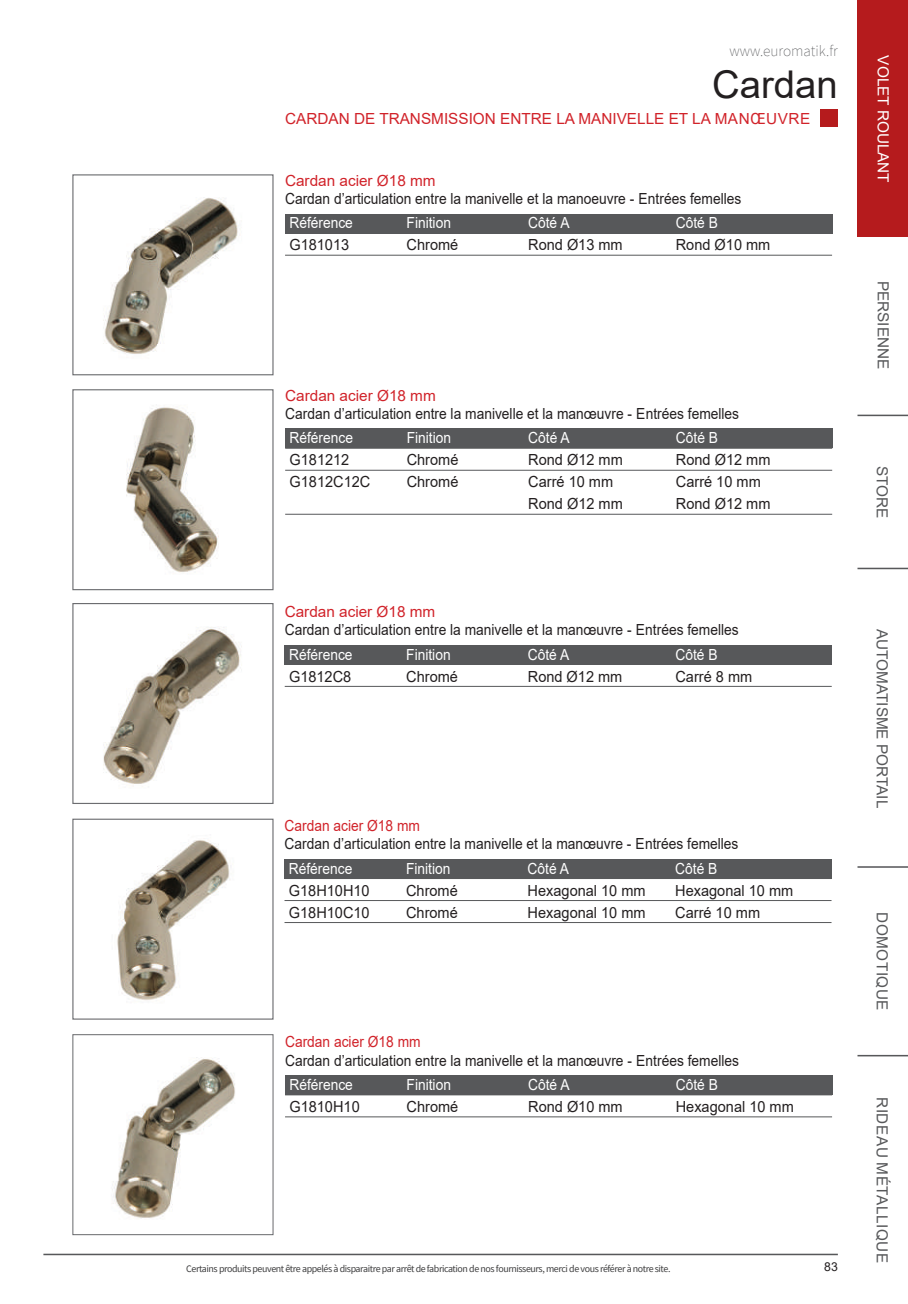
<style>
.page{position:relative;width:908px;height:1304px;background:#fff}
.page>*{position:absolute;margin:0;border:0;box-sizing:border-box;transform-origin:0 0}
.t1{font:38.2px "Arial";color:#231f20}
.t2{font:15.4px "Arial";color:#231f20;scale:.9 1}
.t3{font:15.4px "Arial";color:#231f20;scale:.95 1}
.t4{font:15.4px "Arial";color:#fff;scale:.9 1}
.t5{font:15.4px "Arial";color:#d1232a}
.t6{font:15.4px "Arial";color:#57585a}
.t7{font:15.4px "Arial";color:#d1232a;scale:.9 1}
.t8{font:15.4px "Arial";letter-spacing:.035em;color:#57585a}
.t9{font:200 15.4px "Source Sans Pro";color:#57585a}
.t10{font:15.4px "Arial";color:#fff}
.t11{font:12.2px "Arial";color:#231f20}
.t12{font:10px "Source Sans Pro";letter-spacing:-.04em;color:#3e3e3f}
</style>
<div class="page">
<div style="left:820px;top:109px;width:17px;height:18px;background:#b51b1d"></div>
<hr style="left:43px;top:1254px;width:794px;height:1px;background:#57585a">
<div style="left:857px;top:0;width:50px;height:237px;background:#b51b1d"></div>
<hr style="left:857px;top:568px;width:50px;height:1px;background:#57585a">
<hr style="left:857px;top:866px;width:50px;height:2px;background:#57585a">
<hr style="left:857px;top:415px;width:50px;height:1px;background:#57585a">
<hr style="left:857px;top:1055px;width:50px;height:1px;background:#57585a">
<div style="left:285px;top:214px;width:546px;height:20px;background:#57585a"></div>
<img style="left:103px;top:627px;width:139px;height:160px">
<div style="left:72px;top:603px;width:201px;height:201px;border:1px solid #6c6d70"></div>
<img style="left:126px;top:407px;width:93px;height:166px">
<div style="left:72px;top:389px;width:201px;height:201px;border:1px solid #6c6d70"></div>
<img style="left:103px;top:198px;width:135px;height:156px">
<div style="left:72px;top:174px;width:201px;height:201px;border:1px solid #6c6d70"></div>
<img style="left:117px;top:840px;width:113px;height:160px">
<div style="left:72px;top:819px;width:201px;height:201px;border:1px solid #6c6d70"></div>
<div style="left:285px;top:428px;width:546px;height:20px;background:#57585a"></div>
<hr style="left:285px;top:448px;width:546px;height:1px;background:#57585a">
<hr style="left:285px;top:470px;width:546px;height:1px;background:#57585a">
<hr style="left:285px;top:514px;width:546px;height:1px;background:#57585a">
<div style="left:284px;top:645px;width:547px;height:20px;background:#57585a"></div>
<hr style="left:284px;top:686px;width:547px;height:1px;background:#57585a">
<div style="left:284px;top:859px;width:547px;height:19px;background:#57585a"></div>
<hr style="left:284px;top:878px;width:547px;height:1px;background:#57585a">
<hr style="left:284px;top:900px;width:547px;height:1px;background:#57585a">
<hr style="left:284px;top:922px;width:547px;height:1px;background:#57585a">
<hr style="left:285px;top:255px;width:546px;height:1px;background:#57585a">
<img style="left:112px;top:1057px;width:123px;height:162px">
<div style="left:72px;top:1034px;width:201px;height:201px;border:1px solid #6c6d70"></div>
<div style="left:285px;top:1075px;width:546px;height:20px;background:#57585a"></div>
<hr style="left:285px;top:1116px;width:546px;height:1px;background:#57585a">
<p class="t9" style="left:729px;top:41px;width:110px">www.euromatik.fr</p>
<h1 class="t1" style="left:712px;top:59px;width:127px">Cardan</h1>
<p class="t5" style="left:285px;top:108px;width:526px">CARDAN DE TRANSMISSION ENTRE LA MANIVELLE ET LA MANŒUVRE</p>
<p class="t5" style="left:285px;top:170px;width:152px">Cardan acier Ø18 mm</p>
<p class="t2" style="left:285px;top:188px;width:508px">Cardan d’articulation entre la manivelle et la manoeuvre - Entrées femelles</p>
<p class="t4" style="left:289px;top:212px;width:72px">Référence</p>
<p class="t4" style="left:406px;top:212px;width:51px">Finition</p>
<p class="t4" style="left:528px;top:212px;width:47px">Côté A</p>
<p class="t4" style="left:675px;top:212px;width:48px">Côté B</p>
<p class="t3" style="left:289px;top:234px;width:64px">G181013</p>
<p class="t3" style="left:406px;top:234px;width:56px">Chromé</p>
<p class="t3" style="left:528px;top:234px;width:101px">Rond Ø13 mm</p>
<p class="t3" style="left:675px;top:234px;width:101px">Rond Ø10 mm</p>
<p class="t5" style="left:285px;top:385px;width:152px">Cardan acier Ø18 mm</p>
<p class="t2" style="left:285px;top:403px;width:505px">Cardan d’articulation entre la manivelle et la manœuvre - Entrées femelles</p>
<p class="t4" style="left:289px;top:427px;width:72px">Référence</p>
<p class="t4" style="left:406px;top:427px;width:51px">Finition</p>
<p class="t4" style="left:528px;top:427px;width:47px">Côté A</p>
<p class="t4" style="left:675px;top:427px;width:48px">Côté B</p>
<p class="t3" style="left:289px;top:449px;width:64px">G181212</p>
<p class="t3" style="left:406px;top:449px;width:56px">Chromé</p>
<p class="t3" style="left:528px;top:449px;width:101px">Rond Ø12 mm</p>
<p class="t3" style="left:675px;top:449px;width:101px">Rond Ø12 mm</p>
<p class="t3" style="left:289px;top:471px;width:87px">G1812C12C</p>
<p class="t3" style="left:406px;top:471px;width:56px">Chromé</p>
<p class="t3" style="left:528px;top:471px;width:91px">Carré 10 mm</p>
<p class="t3" style="left:675px;top:471px;width:91px">Carré 10 mm</p>
<p class="t3" style="left:528px;top:493px;width:101px">Rond Ø12 mm</p>
<p class="t3" style="left:675px;top:493px;width:101px">Rond Ø12 mm</p>
<p class="t5" style="left:284px;top:601px;width:152px">Cardan acier Ø18 mm</p>
<p class="t2" style="left:284px;top:619px;width:505px">Cardan d’articulation entre la manivelle et la manœuvre - Entrées femelles</p>
<p class="t4" style="left:289px;top:644px;width:72px">Référence</p>
<p class="t4" style="left:406px;top:644px;width:51px">Finition</p>
<p class="t4" style="left:527px;top:644px;width:47px">Côté A</p>
<p class="t4" style="left:675px;top:644px;width:48px">Côté B</p>
<p class="t3" style="left:289px;top:665px;width:67px">G1812C8</p>
<p class="t3" style="left:406px;top:665px;width:56px">Chromé</p>
<p class="t3" style="left:527px;top:665px;width:101px">Rond Ø12 mm</p>
<p class="t3" style="left:675px;top:665px;width:82px">Carré 8 mm</p>
<p class="t7" style="left:284px;top:815px;width:152px">Cardan acier Ø18 mm</p>
<p class="t2" style="left:284px;top:833px;width:505px">Cardan d’articulation entre la manivelle et la manœuvre - Entrées femelles</p>
<p class="t4" style="left:289px;top:858px;width:72px">Référence</p>
<p class="t4" style="left:406px;top:858px;width:51px">Finition</p>
<p class="t4" style="left:527px;top:858px;width:47px">Côté A</p>
<p class="t4" style="left:675px;top:858px;width:48px">Côté B</p>
<p class="t3" style="left:289px;top:880px;width:87px">G18H10H10</p>
<p class="t3" style="left:406px;top:880px;width:56px">Chromé</p>
<p class="t3" style="left:527px;top:880px;width:126px">Hexagonal 10 mm</p>
<p class="t3" style="left:675px;top:880px;width:126px">Hexagonal 10 mm</p>
<p class="t3" style="left:289px;top:902px;width:87px">G18H10C10</p>
<p class="t3" style="left:406px;top:902px;width:56px">Chromé</p>
<p class="t3" style="left:527px;top:902px;width:126px">Hexagonal 10 mm</p>
<p class="t3" style="left:675px;top:902px;width:91px">Carré 10 mm</p>
<p class="t7" style="left:285px;top:1031px;width:152px">Cardan acier Ø18 mm</p>
<p class="t2" style="left:285px;top:1050px;width:505px">Cardan d’articulation entre la manivelle et la manœuvre - Entrées femelles</p>
<p class="t4" style="left:289px;top:1074px;width:72px">Référence</p>
<p class="t4" style="left:406px;top:1074px;width:51px">Finition</p>
<p class="t4" style="left:528px;top:1074px;width:47px">Côté A</p>
<p class="t4" style="left:675px;top:1074px;width:48px">Côté B</p>
<p class="t3" style="left:289px;top:1096px;width:75px">G1810H10</p>
<p class="t3" style="left:406px;top:1096px;width:56px">Chromé</p>
<p class="t3" style="left:528px;top:1096px;width:101px">Rond Ø10 mm</p>
<p class="t3" style="left:675px;top:1096px;width:126px">Hexagonal 10 mm</p>
<p class="t12" style="left:186px;top:1262px;width:485px">Certains produits peuvent être appelés à disparaitre par arrêt de fabrication de nos fournisseurs, merci de vous référer à notre site.</p>
<p class="t11" style="left:823px;top:1259px;width:15px">83</p>
<p class="t10" style="left:893px;top:55px;width:129px;rotate:90deg">VOLET ROULANT</p>
<p class="t6" style="left:893px;top:281px;width:90px;rotate:90deg">PERSIENNE</p>
<p class="t6" style="left:892px;top:466px;width:54px;rotate:90deg">STORE</p>
<p class="t6" style="left:892px;top:629px;width:181px;rotate:90deg">AUTOMATISME PORTAIL</p>
<p class="t8" style="left:892px;top:912px;width:100px;rotate:90deg">DOMOTIQUE</p>
<p class="t8" style="left:892px;top:1097px;width:167px;rotate:90deg">RIDEAU MÉTALLIQUE</p>
</div>
